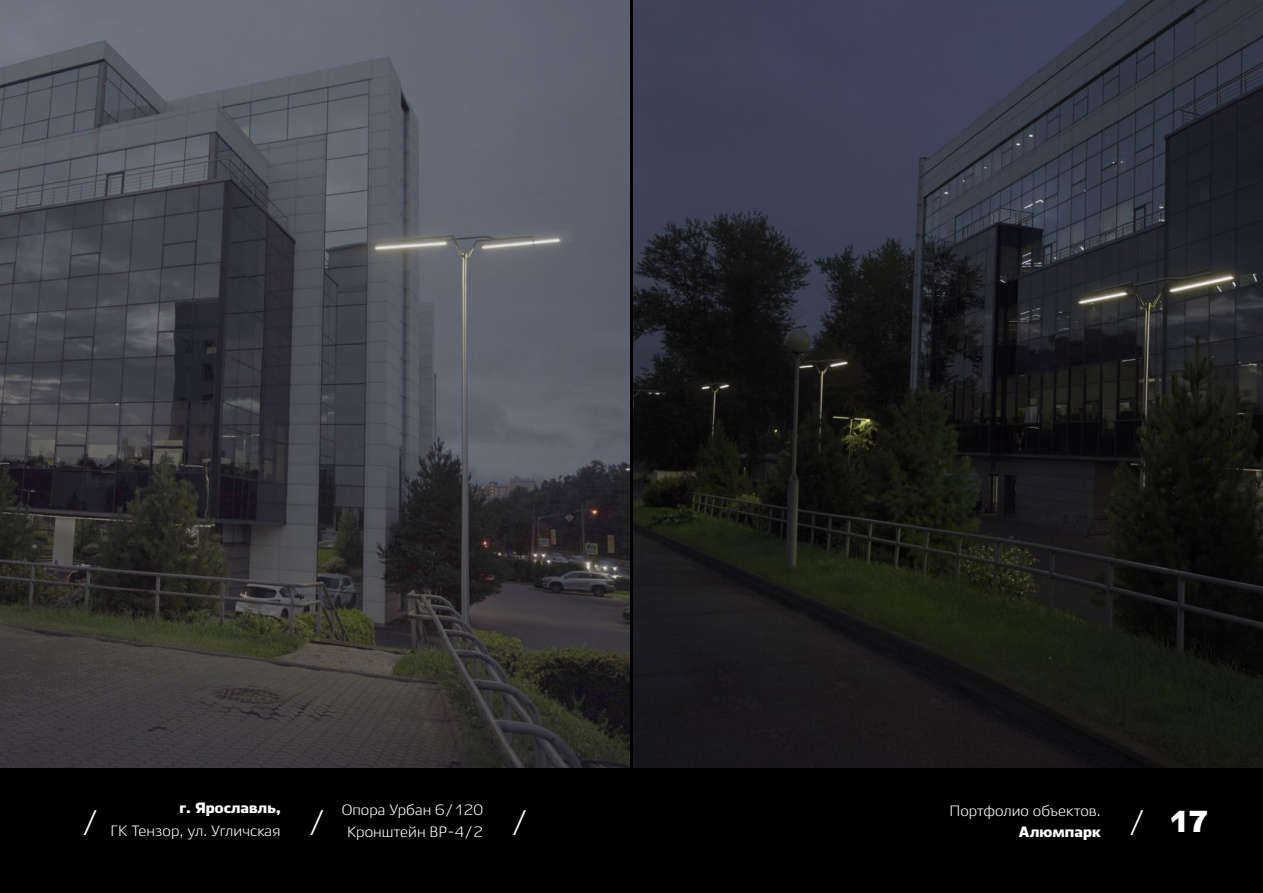
<style>
.page{position:relative;width:1263px;height:893px;background:#000}
.page>*{position:absolute;margin:0;border:0;box-sizing:border-box;transform-origin:0 0}
.t1{font:900 30.3px "ALS Ekibastuz";color:#fff}
.t2{font:30.3px "ALS Ekibastuz";color:#fff}
.t3{font:15px/21px "ALS Ekibastuz";color:#fff}
.t4{font:900 15px "ALS Ekibastuz";color:#fff}
.s1{font-weight:900}
</style>
<div class="page">
<img style="left:1px;top:0;width:628px;height:767px">
<img style="left:634px;top:0;width:629px;height:767px">
<img style="left:0;top:0;width:1px;height:767px">
<p class="t4" style="left:179px;top:799px;width:103px">г. Ярославль,</p>
<p class="t3" style="left:111px;top:820px;width:172px">ГК Тензор, ул. Угличская</p>
<p class="t3" style="left:342px;top:799px;width:143px">Опора Урбан 6/120</p>
<h1 class="t2" style="left:81px;top:803px;width:20px">/</h1>
<p class="t3" style="left:308px;top:822px;width:222px"><sup>/</sup> Кронштейн ВР-4/2 <sup>/</sup></p>
<p class="t3" style="left:1018px;top:800px;width:129px;text-indent:-69px">Портфолио объектов.<br><span class="s1">Алюмпарк</span> <sup>/</sup></p>
<h1 class="t1" style="left:1168px;top:803px;width:43px">17</h1>
</div>
